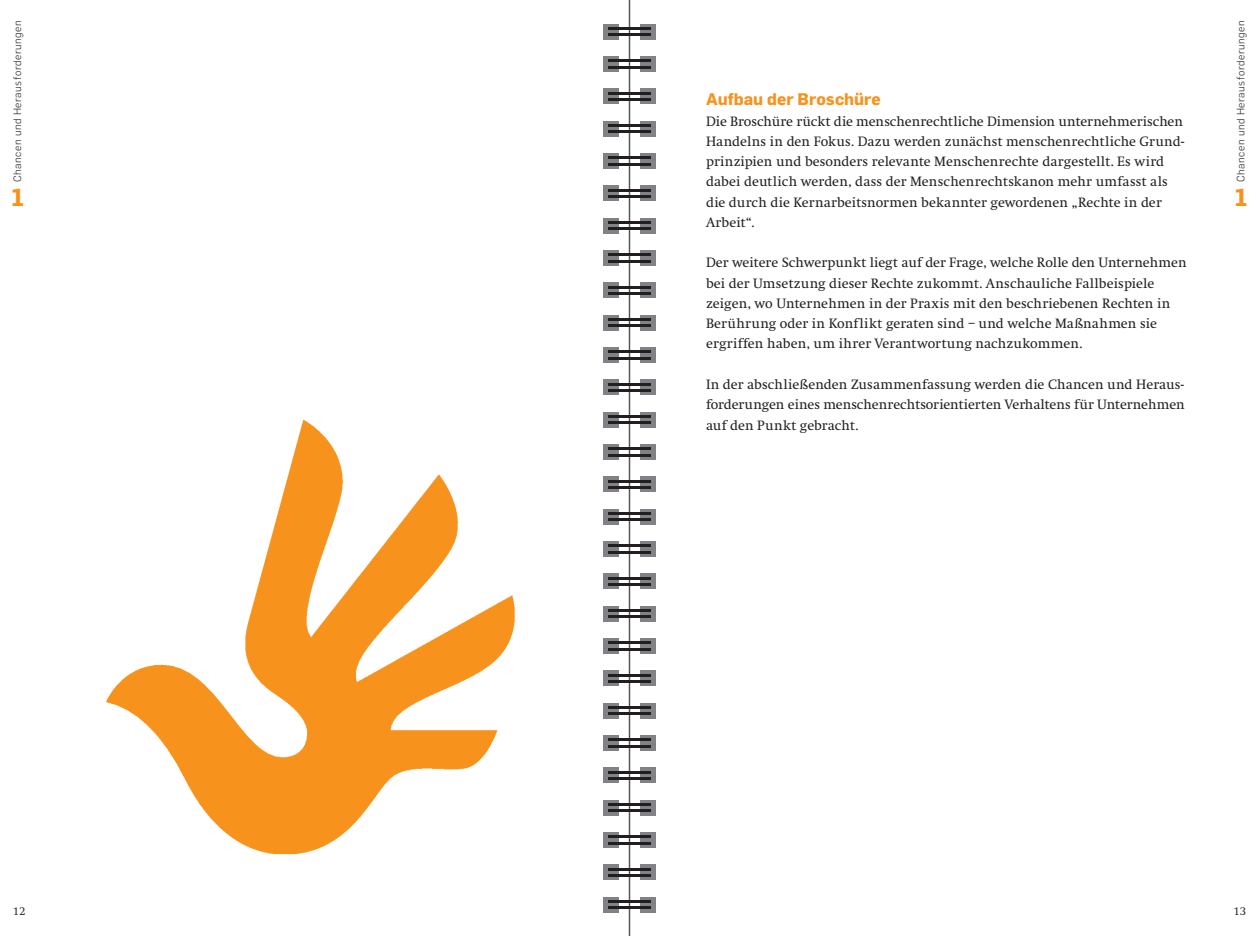
<style>
.page{position:relative;width:1259px;height:936px;background:#fff}
.page>*{position:absolute;margin:0;border:0;box-sizing:border-box;transform-origin:0 0}
.t1{font:700 24px "Flama";color:#f7931d}
.t2{font:700 16.5px "Flama";color:#f7931d}
.t3{font:14.1px/20.2px "Swift";letter-spacing:.005em;color:#231f20}
.t4{font:300 12px "Swift";color:#231f20}
.t5{font:300 10.5px "Flama";letter-spacing:.05em;color:#231f20}
</style>
<div class="page">
<hr style="left:629px;top:0;width:1px;height:935px;background:#57585a">
<svg style="left:106px;top:420px;width:408px;height:434px"></svg>
<div style="left:603px;top:24px;width:16px;height:16px;background:#808285"></div>
<div style="left:640px;top:24px;width:16px;height:16px;background:#808285"></div>
<hr style="left:608px;top:27px;width:43px;height:3px;background:#231f20">
<hr style="left:608px;top:34px;width:43px;height:2px;background:#231f20">
<div style="left:603px;top:56px;width:16px;height:16px;background:#808285"></div>
<div style="left:640px;top:56px;width:16px;height:16px;background:#808285"></div>
<hr style="left:608px;top:60px;width:43px;height:2px;background:#231f20">
<hr style="left:608px;top:66px;width:43px;height:3px;background:#231f20">
<div style="left:603px;top:89px;width:16px;height:15px;background:#808285"></div>
<div style="left:640px;top:89px;width:16px;height:15px;background:#808285"></div>
<hr style="left:608px;top:92px;width:43px;height:2px;background:#231f20">
<hr style="left:608px;top:98px;width:43px;height:3px;background:#231f20">
<div style="left:603px;top:121px;width:16px;height:16px;background:#808285"></div>
<div style="left:640px;top:121px;width:16px;height:16px;background:#808285"></div>
<hr style="left:608px;top:124px;width:43px;height:3px;background:#231f20">
<hr style="left:608px;top:131px;width:43px;height:2px;background:#231f20">
<div style="left:603px;top:153px;width:16px;height:16px;background:#808285"></div>
<div style="left:640px;top:153px;width:16px;height:16px;background:#808285"></div>
<hr style="left:608px;top:157px;width:43px;height:2px;background:#231f20">
<hr style="left:608px;top:163px;width:43px;height:2px;background:#231f20">
<div style="left:603px;top:185px;width:16px;height:16px;background:#808285"></div>
<div style="left:640px;top:185px;width:16px;height:16px;background:#808285"></div>
<hr style="left:608px;top:189px;width:43px;height:2px;background:#231f20">
<hr style="left:608px;top:195px;width:43px;height:3px;background:#231f20">
<div style="left:603px;top:218px;width:16px;height:15px;background:#808285"></div>
<div style="left:640px;top:218px;width:16px;height:15px;background:#808285"></div>
<hr style="left:608px;top:221px;width:43px;height:3px;background:#231f20">
<hr style="left:608px;top:228px;width:43px;height:2px;background:#231f20">
<div style="left:603px;top:250px;width:16px;height:16px;background:#808285"></div>
<div style="left:640px;top:250px;width:16px;height:16px;background:#808285"></div>
<hr style="left:608px;top:253px;width:43px;height:3px;background:#231f20">
<hr style="left:608px;top:260px;width:43px;height:2px;background:#231f20">
<div style="left:603px;top:282px;width:16px;height:16px;background:#808285"></div>
<div style="left:640px;top:282px;width:16px;height:16px;background:#808285"></div>
<hr style="left:608px;top:286px;width:43px;height:2px;background:#231f20">
<hr style="left:608px;top:292px;width:43px;height:3px;background:#231f20">
<div style="left:603px;top:315px;width:16px;height:15px;background:#808285"></div>
<div style="left:640px;top:315px;width:16px;height:15px;background:#808285"></div>
<hr style="left:608px;top:318px;width:43px;height:3px;background:#231f20">
<hr style="left:608px;top:324px;width:43px;height:3px;background:#231f20">
<div style="left:603px;top:347px;width:16px;height:16px;background:#808285"></div>
<div style="left:640px;top:347px;width:16px;height:16px;background:#808285"></div>
<hr style="left:608px;top:350px;width:43px;height:3px;background:#231f20">
<hr style="left:608px;top:357px;width:43px;height:2px;background:#231f20">
<div style="left:603px;top:379px;width:16px;height:16px;background:#808285"></div>
<div style="left:640px;top:379px;width:16px;height:16px;background:#808285"></div>
<hr style="left:608px;top:383px;width:43px;height:2px;background:#231f20">
<hr style="left:608px;top:389px;width:43px;height:3px;background:#231f20">
<div style="left:603px;top:412px;width:16px;height:15px;background:#808285"></div>
<div style="left:640px;top:412px;width:16px;height:15px;background:#808285"></div>
<hr style="left:608px;top:415px;width:43px;height:3px;background:#231f20">
<hr style="left:608px;top:421px;width:43px;height:3px;background:#231f20">
<div style="left:603px;top:444px;width:16px;height:16px;background:#808285"></div>
<div style="left:640px;top:444px;width:16px;height:16px;background:#808285"></div>
<hr style="left:608px;top:447px;width:43px;height:3px;background:#231f20">
<hr style="left:608px;top:454px;width:43px;height:2px;background:#231f20">
<div style="left:603px;top:476px;width:16px;height:16px;background:#808285"></div>
<div style="left:640px;top:476px;width:16px;height:16px;background:#808285"></div>
<hr style="left:608px;top:480px;width:43px;height:2px;background:#231f20">
<hr style="left:608px;top:486px;width:43px;height:3px;background:#231f20">
<div style="left:603px;top:509px;width:16px;height:15px;background:#808285"></div>
<div style="left:640px;top:509px;width:16px;height:15px;background:#808285"></div>
<hr style="left:608px;top:512px;width:43px;height:3px;background:#231f20">
<hr style="left:608px;top:518px;width:43px;height:3px;background:#231f20">
<div style="left:603px;top:541px;width:16px;height:16px;background:#808285"></div>
<div style="left:640px;top:541px;width:16px;height:16px;background:#808285"></div>
<hr style="left:608px;top:544px;width:43px;height:3px;background:#231f20">
<hr style="left:608px;top:551px;width:43px;height:2px;background:#231f20">
<div style="left:603px;top:573px;width:16px;height:16px;background:#808285"></div>
<div style="left:640px;top:573px;width:16px;height:16px;background:#808285"></div>
<hr style="left:608px;top:577px;width:43px;height:2px;background:#231f20">
<hr style="left:608px;top:583px;width:43px;height:3px;background:#231f20">
<div style="left:603px;top:606px;width:16px;height:15px;background:#808285"></div>
<div style="left:640px;top:606px;width:16px;height:15px;background:#808285"></div>
<hr style="left:608px;top:609px;width:43px;height:2px;background:#231f20">
<hr style="left:608px;top:615px;width:43px;height:3px;background:#231f20">
<div style="left:603px;top:638px;width:16px;height:16px;background:#808285"></div>
<div style="left:640px;top:638px;width:16px;height:16px;background:#808285"></div>
<hr style="left:608px;top:641px;width:43px;height:3px;background:#231f20">
<hr style="left:608px;top:648px;width:43px;height:2px;background:#231f20">
<div style="left:603px;top:670px;width:16px;height:16px;background:#808285"></div>
<div style="left:640px;top:670px;width:16px;height:16px;background:#808285"></div>
<hr style="left:608px;top:674px;width:43px;height:2px;background:#231f20">
<hr style="left:608px;top:680px;width:43px;height:3px;background:#231f20">
<div style="left:603px;top:702px;width:16px;height:16px;background:#808285"></div>
<div style="left:640px;top:702px;width:16px;height:16px;background:#808285"></div>
<hr style="left:608px;top:706px;width:43px;height:2px;background:#231f20">
<hr style="left:608px;top:712px;width:43px;height:3px;background:#231f20">
<div style="left:603px;top:735px;width:16px;height:16px;background:#808285"></div>
<div style="left:640px;top:735px;width:16px;height:16px;background:#808285"></div>
<hr style="left:608px;top:738px;width:43px;height:3px;background:#231f20">
<hr style="left:608px;top:745px;width:43px;height:2px;background:#231f20">
<div style="left:603px;top:767px;width:16px;height:16px;background:#808285"></div>
<div style="left:640px;top:767px;width:16px;height:16px;background:#808285"></div>
<hr style="left:608px;top:771px;width:43px;height:2px;background:#231f20">
<hr style="left:608px;top:777px;width:43px;height:2px;background:#231f20">
<div style="left:603px;top:799px;width:16px;height:16px;background:#808285"></div>
<div style="left:640px;top:799px;width:16px;height:16px;background:#808285"></div>
<hr style="left:608px;top:803px;width:43px;height:2px;background:#231f20">
<hr style="left:608px;top:809px;width:43px;height:3px;background:#231f20">
<div style="left:603px;top:832px;width:16px;height:15px;background:#808285"></div>
<div style="left:640px;top:832px;width:16px;height:15px;background:#808285"></div>
<hr style="left:608px;top:835px;width:43px;height:3px;background:#231f20">
<hr style="left:608px;top:842px;width:43px;height:2px;background:#231f20">
<div style="left:603px;top:864px;width:16px;height:16px;background:#808285"></div>
<div style="left:640px;top:864px;width:16px;height:16px;background:#808285"></div>
<hr style="left:608px;top:867px;width:43px;height:3px;background:#231f20">
<hr style="left:608px;top:874px;width:43px;height:2px;background:#231f20">
<div style="left:603px;top:896px;width:16px;height:16px;background:#808285"></div>
<div style="left:640px;top:896px;width:16px;height:16px;background:#808285"></div>
<hr style="left:608px;top:900px;width:43px;height:2px;background:#231f20">
<hr style="left:608px;top:906px;width:43px;height:3px;background:#231f20">
<p class="t5" style="left:11px;top:182px;width:163px;rotate:-90deg">Chancen und Herausforderungen</p>
<h1 class="t1" style="left:12px;top:183px;width:14px">1</h1>
<p class="t2" style="left:706px;top:89px;width:176px">Aufbau der Broschüre</p>
<p class="t3" style="left:706px;top:111px;width:479px">Die Broschüre rückt die menschenrechtliche Dimension unternehmerischen Handelns in den Fokus. Dazu werden zunächst menschenrechtliche Grund&shy;prinzipien und besonders relevante Menschenrechte dargestellt. Es wird dabei deutlich werden, dass der Menschenrechtskanon mehr umfasst als die durch die Kernarbeitsnormen bekannter gewordenen „Rechte in der Arbeit“.</p>
<p class="t3" style="left:706px;top:253px;width:482px">Der weitere Schwerpunkt liegt auf der Frage, welche Rolle den Unternehmen bei der Umsetzung dieser Rechte zukommt. Anschauliche Fallbeispiele zeigen, wo Unternehmen in der Praxis mit den beschriebenen Rechten in Berührung oder in Konflikt geraten sind – und welche Maßnahmen sie ergriffen haben, um ihrer Verantwortung nachzukommen.</p>
<p class="t3" style="left:706px;top:374px;width:480px;text-align:justify">In der abschließenden Zusammenfassung werden die Chancen und Heraus&shy;forderungen eines menschenrechtsorientierten Verhaltens für Unternehmen auf den Punkt gebracht.</p>
<p class="t5" style="left:1234px;top:182px;width:163px;rotate:-90deg">Chancen und Herausforderungen</p>
<h1 class="t1" style="left:1234px;top:183px;width:14px">1</h1>
<p class="t4" style="left:13px;top:904px;width:14px">12</p>
<p class="t4" style="left:1233px;top:904px;width:14px">13</p>
</div>
